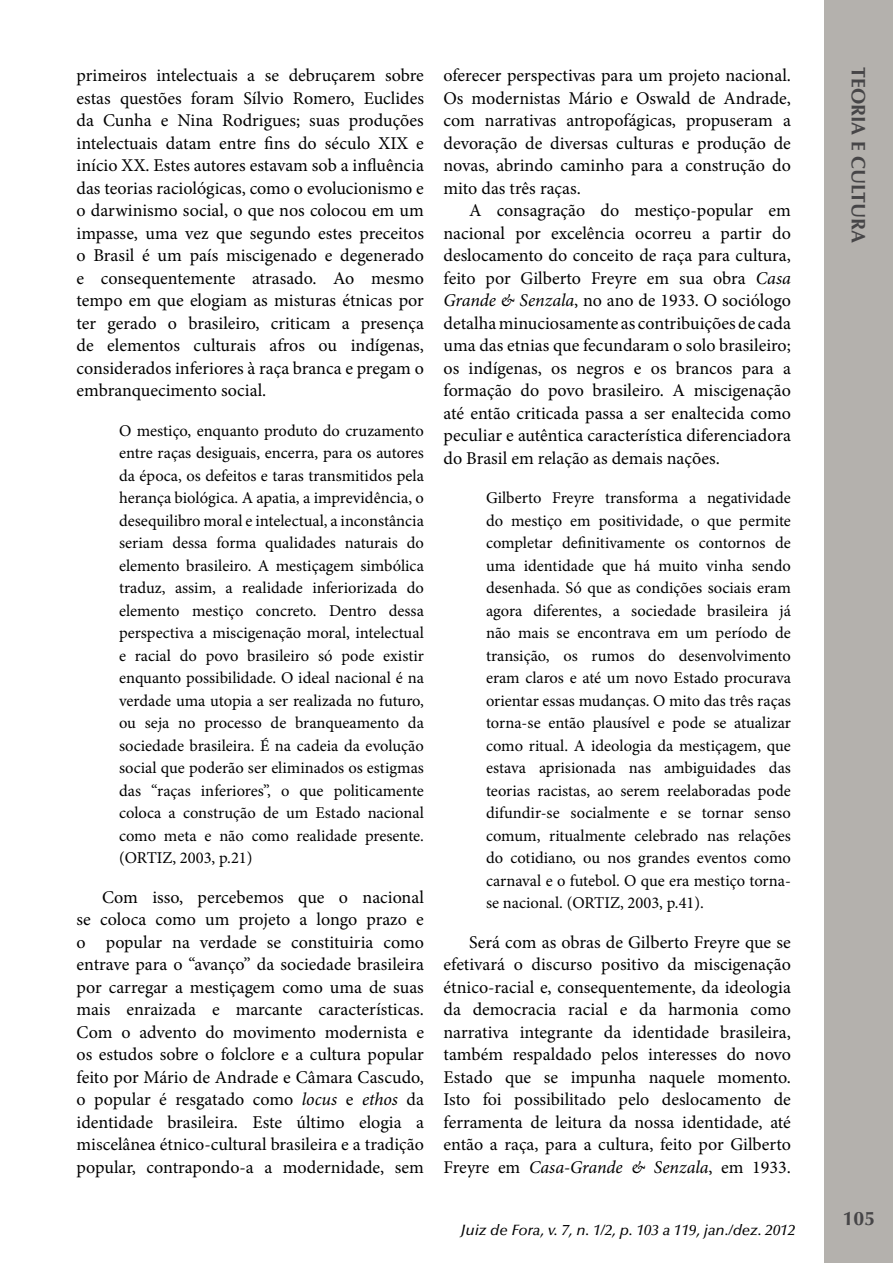
<style>
.page{position:relative;width:893px;height:1263px;background:#fff}
.page>*{position:absolute;margin:0;border:0;box-sizing:border-box;transform-origin:0 0}
.t1{font:700 19.5px "Optima LT Std";color:#464547}
.t2{font:18px/22.5px "Minion Pro";color:#000;text-align:justify}
.t3{font:16.5px/22.5px "Minion Pro";color:#000;text-align:justify}
.t4{font:italic 500 15px "Optima LT Std";color:#000}
.s1{font-style:italic}
</style>
<div class="page">
<div style="left:825px;top:0;width:68px;height:1263px;background:#b4b1ad"></div>
<p class="t2" style="left:77px;top:64px;width:349px">primeiros intelectuais a se debruçarem sobre estas questões foram Sílvio Romero, Euclides da Cunha e Nina Rodrigues; suas produções intelectuais datam entre fins do século XIX e início XX. Estes autores estavam sob a influência das teorias raciológicas, como o evolucionismo e o darwinismo social, o que nos colocou em um impasse, uma vez que segundo estes preceitos o Brasil é um país miscigenado e degenerado e consequentemente atrasado. Ao mesmo tempo em que elogiam as misturas étnicas por ter gerado o brasileiro, criticam a presença de elementos culturais afros ou indígenas, considerados inferiores à raça branca e pregam o embranquecimento social.</p>
<p class="t3" style="left:119px;top:419px;width:306px">O mestiço, enquanto produto do cruzamento entre raças desiguais, encerra, para os autores da época, os defeitos e taras transmitidos pela herança biológica. A apatia, a imprevidência, o desequilibro moral e intelectual, a inconstância seriam dessa forma qualidades naturais do elemento brasileiro. A mestiçagem simbólica traduz, assim, a realidade inferiorizada do elemento mestiço concreto. Dentro dessa perspectiva a miscigenação moral, intelectual e racial do povo brasileiro só pode existir enquanto possibilidade. O ideal nacional é na verdade uma utopia a ser realizada no futuro, ou seja no processo de branqueamento da sociedade brasileira. É na cadeia da evolução social que poderão ser eliminados os estigmas das “raças inferiores”, o que politicamente coloca a construção de um Estado nacional como meta e não como realidade presente. (ORTIZ, 2003, p.21)</p>
<p class="t2" style="left:77px;top:886px;width:349px;text-indent:26px">Com isso, percebemos que o nacional se coloca como um projeto a longo prazo e o popular na verdade se constituiria como entrave para o “avanço” da sociedade brasileira por carregar a mestiçagem como uma de suas mais enraizada e marcante características.<br>Com o advento do movimento modernista e os estudos sobre o folclore e a cultura popular feito por Mário de Andrade e Câmara Cascudo, o popular é resgatado como <span class="s1">locus</span> e <span class="s1">ethos</span> da identidade brasileira. Este último elogia a miscelânea étnico-cultural brasileira e a tradição popular, contrapondo-a a modernidade, sem</p>
<p class="t2" style="left:443px;top:64px;width:349px">oferecer perspectivas para um projeto nacional.<br>Os modernistas Mário e Oswald de Andrade, com narrativas antropofágicas, propuseram a devoração de diversas culturas e produção de novas, abrindo caminho para a construção do mito das três raças.</p>
<p class="t2" style="left:443px;top:199px;width:349px;text-indent:26px">A consagração do mestiço-popular em nacional por excelência ocorreu a partir do deslocamento do conceito de raça para cultura, feito por Gilberto Freyre em sua obra <span class="s1">Casa Grande &amp; Senzala</span>, no ano de 1933. O sociólogo detalha minuciosamente as contribuições de cada uma das etnias que fecundaram o solo brasileiro; os indígenas, os negros e os brancos para a formação do povo brasileiro. A miscigenação até então criticada passa a ser enaltecida como peculiar e autêntica característica diferenciadora do Brasil em relação as demais nações.</p>
<p class="t3" style="left:486px;top:487px;width:306px">Gilberto Freyre transforma a negatividade do mestiço em positividade, o que permite completar definitivamente os contornos de uma identidade que há muito vinha sendo desenhada. Só que as condições sociais eram agora diferentes, a sociedade brasileira já não mais se encontrava em um período de transição, os rumos do desenvolvimento eram claros e até um novo Estado procurava orientar essas mudanças. O mito das três raças torna-se então plausível e pode se atualizar como ritual. A ideologia da mestiçagem, que estava aprisionada nas ambiguidades das teorias racistas, ao serem reelaboradas pode difundir-se socialmente e se tornar senso comum, ritualmente celebrado nas relações do cotidiano, ou nos grandes eventos como carnaval e o futebol. O que era mestiço torna&shy;se nacional. (ORTIZ, 2003, p.41).</p>
<p class="t2" style="left:443px;top:931px;width:349px;text-indent:26px">Será com as obras de Gilberto Freyre que se efetivará o discurso positivo da miscigenação étnico-racial e, consequentemente, da ideologia da democracia racial e da harmonia como narrativa integrante da identidade brasileira, também respaldado pelos interesses do novo Estado que se impunha naquele momento.<br>Isto foi possibilitado pelo deslocamento de ferramenta de leitura da nossa identidade, até então a raça, para a cultura, feito por Gilberto Freyre em <span class="s1">Casa-Grande &amp; Senzala</span>, em 1933.</p>
<p class="t4" style="left:461px;top:1221px;width:336px">Juiz de Fora, v. 7, n. 1/2, p. 103 a 119, jan./dez. 2012</p>
<p class="t1" style="left:870px;top:67px;width:178px;rotate:90deg">TEORIA E CULTURA</p>
<p class="t1" style="left:843px;top:1207px;width:34px">105</p>
</div>
